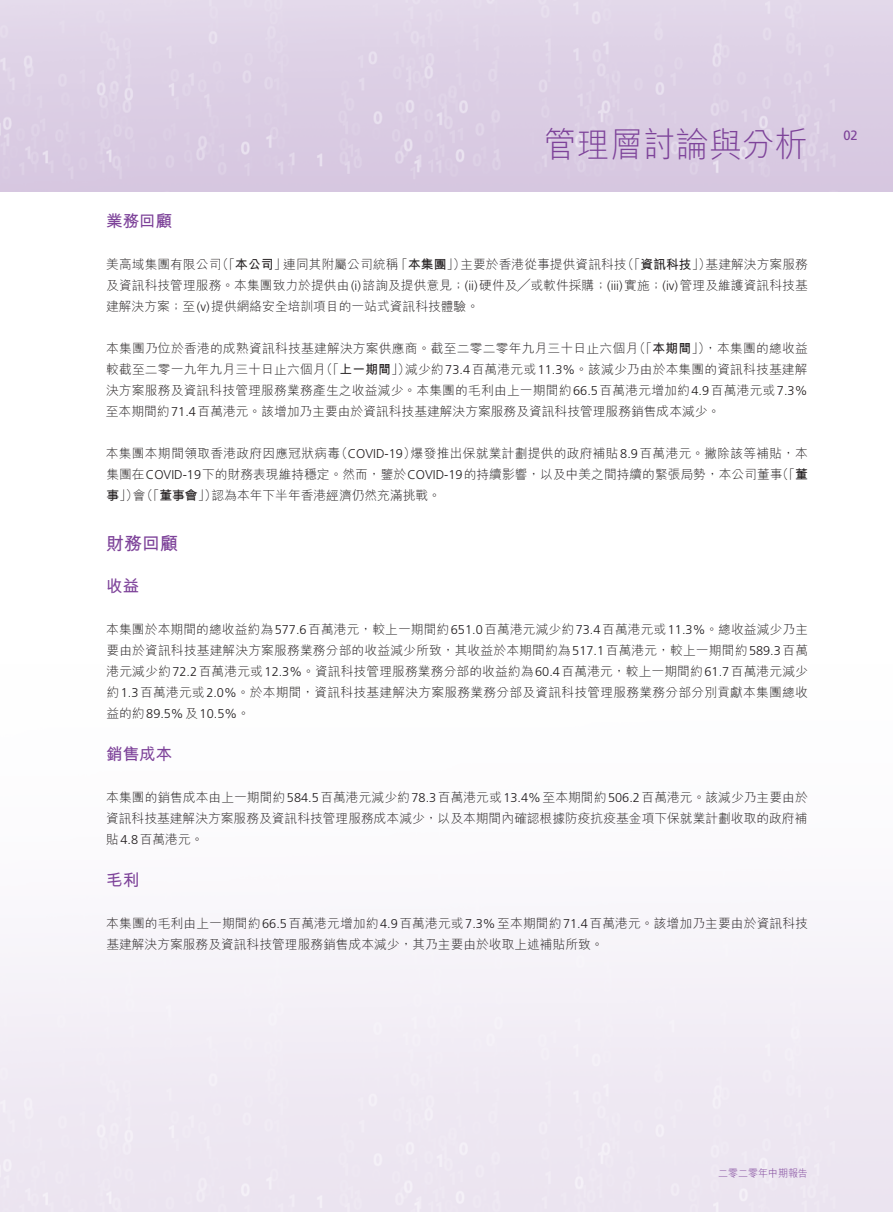
<style>
.page{position:relative;width:893px;height:1212px;background:#fff}
.page>*{position:absolute;margin:0;border:0;box-sizing:border-box;transform-origin:0 0}
.t1{font:300 34.65px "M Hei HK";color:#7d4299;scale:.95 1}
.t2{font:700 18px "M Hei HK";color:#7d4299}
.t3{font:700 16.5px "M Hei HK";color:#7d4299}
.t4{font:13.5px "Frutiger LT Std";color:#7d4299;scale:.95 1}
.t5{font:300 12.75px/21px "M Hei HK";letter-spacing:.005em;color:#231f20}
.t6{font:300 12.75px "Frutiger LT Std";color:#231f20}
.t7{font:300 10.5px "M Hei HK";color:#7d4299;scale:.95 1}
.s1{font-family:"Frutiger LT Std"}
.s2{font-weight:700}
.s3{font-family:"M Hei HK"}
</style>
<div class="page">
<img style="left:0;top:0;width:893px;height:191px">
<p class="t3" style="left:106px;top:209px;width:67px">業務回顧</p>
<h1 class="t1" style="left:544px;top:127px;width:279px">管理層討論與分析</h1>
<p class="t5" style="left:106px;top:254px;width:703px">美高域集團有限公司<br>及資訊科技管理服務。本集團致力於提供由 <span class="s1">)i(</span> 諮詢及提供意見；<span class="s1">( )i i</span> 硬件及╱或軟件採購；<span class="s1">(iii)</span>實施；<span class="s1">(iv)</span>管理及維護資訊科技基建解決方案；至 <span class="s1">)v(</span> 提供網絡安全培訓項目的一站式資訊科技體驗。</p>
<p class="t5" style="left:704px;top:338px;width:105px">，本集團的總收益</p>
<p class="t5" style="left:216px;top:254px;width:72px">（「<span class="s2">本公司</span>」</p>
<p class="t5" style="left:395px;top:254px;width:72px">「<span class="s2">本集團</span>」）</p>
<p class="t5" style="left:621px;top:254px;width:91px">（「<span class="s2">資訊科技</span>」）</p>
<p class="t5" style="left:283px;top:254px;width:117px">連同其附屬公司統稱</p>
<p class="t5" style="left:705px;top:254px;width:104px">基建解決方案服務</p>
<p class="t5" style="left:460px;top:254px;width:168px">主要於香港從事提供資訊科技</p>
<p class="t5" style="left:633px;top:338px;width:79px">（「<span class="s2">本期間</span>」）</p>
<p class="t5" style="left:405px;top:338px;width:404px;text-indent:-299px">本集團乃位於香港的成熟資訊科技基建解決方案供應商。截至二零二零年九月三十日止六個月<br>減少約<span class="s1">73.4</span>百萬港元或<span class="s1">11.3%</span>。該減少乃由於本集團的資訊科技基建解</p>
<p class="t5" style="left:320px;top:359px;width:92px">（「<span class="s2">上一期間</span>」）</p>
<p class="t5" style="left:106px;top:359px;width:703px">較截至二零一九年九月三十日止六個月<br>決方案服務及資訊科技管理服務業務產生之收益減少。本集團的毛利由上一期間約<span class="s1">66.5</span>百萬港元增加約<span class="s1">4.9</span>百萬港元或<span class="s1">7.3%</span>至本期間約<span class="s1">71.4</span>百萬港元。該增加乃主要由於資訊科技基建解決方案服務及資訊科技管理服務銷售成本減少。</p>
<p class="t5" style="left:411px;top:443px;width:399px">爆發推出保就業計劃提供的政府補貼<span class="s1">8.9</span>百萬港元。撇除該等補貼，本</p>
<p class="t6" style="left:335px;top:447px;width:82px"><span class="s3">（</span>COVID-19<span class="s3">）</span></p>
<p class="t5" style="left:106px;top:443px;width:236px">本集團本期間領取香港政府因應冠狀病毒</p>
<p class="t5" style="left:211px;top:464px;width:573px;text-indent:-105px">集團在<span class="s1">COVID-19</span>下的財務表現維持穩定。然而，鑒於<span class="s1">COVID-19</span>的持續影響，以及中美之間持續的緊張局勢，本公司董事認為本年下半年香港經濟仍然充滿挑戰。</p>
<p class="t5" style="left:776px;top:464px;width:33px">（「<span class="s2">董</span></p>
<p class="t5" style="left:106px;top:485px;width:112px"><span class="s2">事</span>」）（「<span class="s2">董事會</span>」）</p>
<p class="t5" style="left:133px;top:485px;width:14px">會</p>
<h2 class="t2" style="left:106px;top:530px;width:73px">財務回顧</h2>
<p class="t3" style="left:106px;top:574px;width:34px">收益</p>
<p class="t5" style="left:106px;top:618px;width:703px;text-align:justify">本集團於本期間的總收益約為<span class="s1">577.6</span>百萬港元，較上一期間約<span class="s1">651.0</span>百萬港元減少約<span class="s1">73.4</span>百萬港元或<span class="s1">11.3%</span>。總收益減少乃主要由於資訊科技基建解決方案服務業務分部的收益減少所致，其收益於本期間約為<span class="s1">517.1</span>百萬港元，較上一期間約<span class="s1">589.3</span>百萬港元減少約<span class="s1">72.2</span>百萬港元或<span class="s1">12.3%</span>。資訊科技管理服務業務分部的收益約為<span class="s1">60.4</span>百萬港元，較上一期間約<span class="s1">61.7</span>百萬港元減少約<span class="s1">1.3</span>百萬港元或<span class="s1">2.0%</span>。於本期間，資訊科技基建解決方案服務業務分部及資訊科技管理服務業務分部分別貢獻本集團總收</p>
<p class="t6" style="left:106px;top:706px;width:145px"><span class="s3">益的約</span>89.5%<span class="s3">及</span>10.5%<span class="s3">。</span></p>
<p class="t3" style="left:106px;top:742px;width:67px">銷售成本</p>
<p class="t5" style="left:106px;top:786px;width:703px;text-align:justify">本集團的銷售成本由上一期間約<span class="s1">584.5</span>百萬港元減少約<span class="s1">78.3</span>百萬港元或<span class="s1">13.4%</span>至本期間約<span class="s1">506.2</span>百萬港元。該減少乃主要由於資訊科技基建解決方案服務及資訊科技管理服務成本減少，以及本期間內確認根據防疫抗疫基金項下保就業計劃收取的政府補貼<span class="s1">4.8</span>百萬港元。</p>
<p class="t3" style="left:106px;top:868px;width:34px">毛利</p>
<p class="t5" style="left:106px;top:912px;width:703px">本集團的毛利由上一期間約<span class="s1">66.5</span>百萬港元增加約<span class="s1">4.9</span>百萬港元或<span class="s1">7.3%</span>至本期間約<span class="s1">71.4</span>百萬港元。該增加乃主要由於資訊科技基建解決方案服務及資訊科技管理服務銷售成本減少，其乃主要由於收取上述補貼所致。</p>
<p class="t4" style="left:843px;top:128px;width:17px">02</p>
<p class="t7" style="left:718px;top:1168px;width:96px">二零二零年中期報告</p>
</div>
